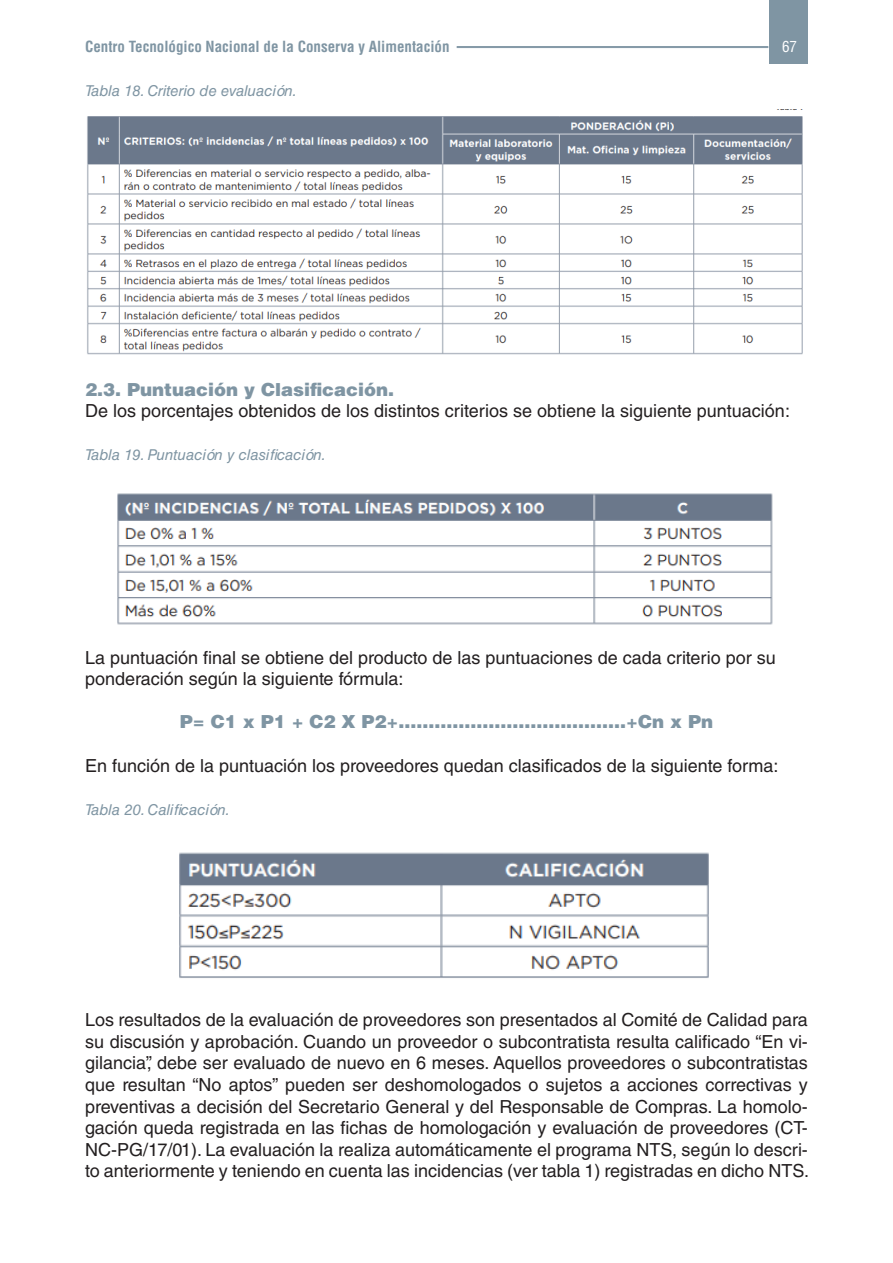
<style>
.page{position:relative;width:893px;height:1263px;background:#fff}
.page>*{position:absolute;margin:0;border:0;box-sizing:border-box;transform-origin:0 0}
.t1{font:18px/21.6px "Helvetica LT Std";color:#231f20}
.t2{font:900 18px "Helvetica LT Std";color:#7f95a3}
.t3{font:italic 15px "Helvetica LT Std";color:#7f95a3}
.t4{font:700 condensed 15px "Helvetica LT Std";color:#7f95a3}
.t5{font:condensed 15px "Helvetica LT Std";color:#fff}
</style>
<div class="page">
<hr style="left:457px;top:46px;width:311px;height:1px;background:#7f95a3">
<hr style="left:457px;top:47px;width:311px;height:1px;background:#7f95a3">
<div style="left:770px;top:0;width:38px;height:64px;background:#7f95a3"></div>
<img style="left:87px;top:116px;width:716px;height:239px">
<img style="left:117px;top:493px;width:656px;height:132px">
<img style="left:179px;top:852px;width:530px;height:126px">
<p class="t4" style="left:85px;top:37px;width:366px">Centro Tecnológico Nacional de la Conserva y Alimentación</p>
<p class="t5" style="left:782px;top:37px;width:16px">67</p>
<p class="t3" style="left:85px;top:82px;width:213px">Tabla 18. Criterio de evaluación.</p>
<p class="t2" style="left:85px;top:377px;width:311px">2.3. Puntuación y Clasificación.</p>
<p class="t1" style="left:85px;top:400px;width:706px">De los porcentajes obtenidos de los distintos criterios se obtiene la siguiente puntuación:</p>
<p class="t3" style="left:85px;top:446px;width:242px">Tabla 19. Puntuación y clasificación.</p>
<p class="t1" style="left:85px;top:646px;width:692px">La puntuación final se obtiene del producto de las puntuaciones de cada criterio por su ponderación según la siguiente fórmula:</p>
<p class="t2" style="left:180px;top:710px;width:535px">P= C1 x P1 + C2 X P2+......................................+Cn x Pn</p>
<p class="t1" style="left:85px;top:754px;width:695px">En función de la puntuación los proveedores quedan clasificados de la siguiente forma:</p>
<p class="t3" style="left:85px;top:801px;width:146px">Tabla 20. Calificación.</p>
<p class="t1" style="left:85px;top:1009px;width:725px;text-align:justify">Los resultados de la evaluación de proveedores son presentados al Comité de Calidad para su discusión y aprobación. Cuando un proveedor o subcontratista resulta calificado “En vi&shy;gilancia”, debe ser evaluado de nuevo en 6 meses. Aquellos proveedores o subcontratistas que resultan “No aptos” pueden ser deshomologados o sujetos a acciones correctivas y preventivas a decisión del Secretario General y del Responsable de Compras. La homolo&shy;gación queda registrada en las fichas de homologación y evaluación de proveedores (CT-NC-PG/17/01). La evaluación la realiza automáticamente el programa NTS, según lo descri&shy;to anteriormente y teniendo en cuenta las incidencias (ver tabla 1) registradas en dicho NTS.</p>
</div>
